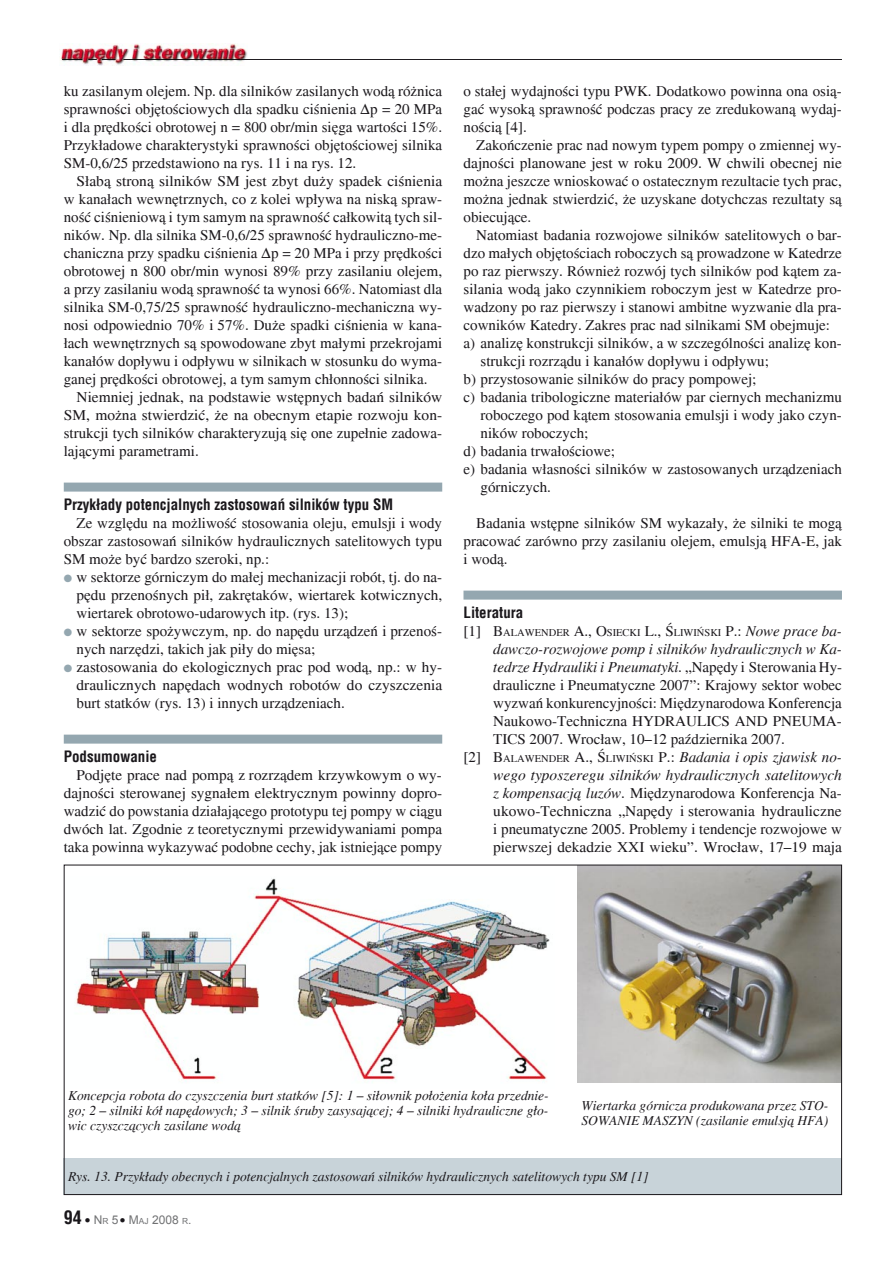
<style>
.page{position:relative;width:893px;height:1263px;background:#fff}
.page>*{position:absolute;margin:0;border:0;box-sizing:border-box;transform-origin:0 0}
.t1{font:700 18px "Switzerland Condensed";color:#1a171b}
.tekst_główny{font:15px/18px "Times";color:#1a171b;text-align:justify}
.podtytuł_01{font:700 15px "Switzerland Condensed";color:#1a171b}
.podpisy_pod_rysunki_fotografie{font:italic 13.5px/15px "Times";color:#1a171b;text-align:justify}
.t2{font:12px "Arial";color:#707173}
.tekst_główny-2{font:10.5px "Times";color:#1a171b}
.s1{font-size:15px}
.s2{font-style:italic;font-size:15px}
.s3{font-style:italic}
.s4{font-size:10.5px}
.s5{color:#1a171b}
.s6{font-size:8.4px}
</style>
<div class="page">
<img style="left:61px;top:43px;width:186px;height:22px">
<svg style="left:62px;top:59px;width:20px;height:1px"></svg>
<svg style="left:88px;top:59px;width:28px;height:1px"></svg>
<hr style="left:123px;top:59px;width:719px;height:1px;background:#1a171b">
<div style="left:64px;top:1158px;width:778px;height:37px;background:#c8d3d9"></div>
<div style="left:64px;top:483px;width:378px;height:9px;background:#94a7b0"></div>
<div style="left:64px;top:735px;width:378px;height:9px;background:#94a7b0"></div>
<img style="left:75px;top:878px;width:475px;height:204px">
<img style="left:577px;top:867px;width:263px;height:216px">
<div style="left:463px;top:591px;width:379px;height:9px;background:#94a7b0"></div>
<p class="tekst_główny" style="left:64px;top:82px;width:380px">ku zasilanym olejem. Np. dla silników zasilanych wodą różnica sprawności objętościowych dla spadku ciśnienia p = 20 MPa i dla prędkości obrotowej n = 800 obr/min sięga wartości 15%.<br>Przykładowe charakterystyki sprawności objętościowej silnika SM-0,6/25 przedstawiono na rys. 11 i na rys. 12.</p>
<p class="tekst_główny" style="left:64px;top:172px;width:380px;text-indent:13px">Słabą stroną silników SM jest zbyt duży spadek ciśnienia w kanałach wewnętrznych, co z kolei wpływa na niską spraw&shy;ność ciśnieniową i tym samym na sprawność całkowitą tych sil&shy;ników. Np. dla silnika SM-0,6/25 sprawność hydrauliczno-me&shy;chaniczna przy spadku ciśnienia p = 20 MPa i przy prędkości obrotowej n 800 obr/min wynosi 89% przy zasilaniu olejem, a przy zasilaniu wodą sprawność ta wynosi 66%. Natomiast dla silnika SM-0,75/25 sprawność hydrauliczno-mechaniczna wy&shy;nosi odpowiednio 70% i 57%. Duże spadki ciśnienia w kana&shy;łach wewnętrznych są spowodowane zbyt małymi przekrojami kanałów dopływu i odpływu w silnikach w stosunku do wyma&shy;ganej prędkości obrotowej, a tym samym chłonności silnika.</p>
<p class="tekst_główny" style="left:64px;top:388px;width:380px;text-indent:13px">Niemniej jednak, na podstawie wstępnych badań silników SM, można stwierdzić, że na obecnym etapie rozwoju kon&shy;strukcji tych silników charakteryzują się one zupełnie zadowa&shy;lającymi parametrami.</p>
<p class="podtytuł_01" style="left:64px;top:495px;width:331px">Przykłady potencjalnych zastosowań silników typu SM</p>
<p class="tekst_główny" style="left:64px;top:514px;width:380px;text-indent:13px">Ze względu na możliwość stosowania oleju, emulsji i wody obszar zastosowań silników hydraulicznych satelitowych typu SM może być bardzo szeroki, np.:</p>
<p class="tekst_główny" style="left:77px;top:568px;width:367px">w sektorze górniczym do małej mechanizacji robót, tj. do na&shy;pędu przenośnych pił, zakrętaków, wiertarek kotwicznych, wiertarek obrotowo-udarowych itp. (rys. 13);</p>
<p class="tekst_główny" style="left:77px;top:622px;width:367px">w sektorze spożywczym, np. do napędu urządzeń i przenoś&shy;nych narzędzi, takich jak piły do mięsa;</p>
<p class="tekst_główny" style="left:77px;top:658px;width:367px">zastosowania do ekologicznych prac pod wodą, np.: w hy&shy;draulicznych napędach wodnych robotów do czyszczenia burt statków (rys. 13) i innych urządzeniach.</p>
<p class="podtytuł_01" style="left:64px;top:747px;width:95px">Podsumowanie</p>
<p class="tekst_główny" style="left:64px;top:766px;width:380px;text-indent:13px">Podjęte prace nad pompą z rozrządem krzywkowym o wy&shy;dajności sterowanej sygnałem elektrycznym powinny dopro&shy;wadzić do powstania działającego prototypu tej pompy w ciągu dwóch lat. Zgodnie z teoretycznymi przewidywaniami pompa taka powinna wykazywać podobne cechy, jak istniejące pompy</p>
<p class="tekst_główny" style="left:463px;top:82px;width:380px">o stałej wydajności typu PWK. Dodatkowo powinna ona osią&shy;gać wysoką sprawność podczas pracy ze zredukowaną wydaj&shy;nością [4].</p>
<p class="tekst_główny" style="left:463px;top:136px;width:380px;text-indent:13px">Zakończenie prac nad nowym typem pompy o zmiennej wy&shy;dajności planowane jest w roku 2009. W chwili obecnej nie można jeszcze wnioskować o ostatecznym rezultacie tych prac, można jednak stwierdzić, że uzyskane dotychczas rezultaty są obiecujące.</p>
<p class="tekst_główny" style="left:463px;top:226px;width:380px;text-indent:13px">Natomiast badania rozwojowe silników satelitowych o bar&shy;dzo małych objętościach roboczych są prowadzone w Katedrze po raz pierwszy. Również rozwój tych silników pod kątem za&shy;silania wodą jako czynnikiem roboczym jest w Katedrze pro&shy;wadzony po raz pierwszy i stanowi ambitne wyzwanie dla pra&shy;cowników Katedry. Zakres prac nad silnikami SM obejmuje:</p>
<p class="tekst_główny" style="left:480px;top:334px;width:363px;text-indent:-17px">a) analizę konstrukcji silników, a w szczególności analizę kon&shy;strukcji rozrządu i kanałów dopływu i odpływu;</p>
<p class="tekst_główny" style="left:463px;top:370px;width:294px">b) przystosowanie silników do pracy pompowej;</p>
<p class="tekst_główny" style="left:480px;top:388px;width:363px;text-indent:-17px">c) badania tribologiczne materiałów par ciernych mechanizmu roboczego pod kątem stosowania emulsji i wody jako czyn&shy;ników roboczych;</p>
<p class="tekst_główny" style="left:463px;top:442px;width:153px">d) badania trwałościowe;</p>
<p class="tekst_główny" style="left:480px;top:460px;width:363px;text-indent:-17px">e) badania własności silników w zastosowanych urządzeniach górniczych.</p>
<p class="tekst_główny" style="left:463px;top:514px;width:380px;text-indent:13px">Badania wstępne silników SM wykazały, że silniki te mogą pracować zarówno przy zasilaniu olejem, emulsją HFA-E, jak i wodą.</p>
<p class="podtytuł_01" style="left:463px;top:603px;width:61px">Literatura</p>
<p class="tekst_główny-2" style="left:463px;top:626px;width:380px"><span class="s1">[1] B</span>ALAWENDER <span class="s1">A., O</span>SIECKI <span class="s1">L., Ś</span>LIWIŃSKI <span class="s1">P.:</span> <span class="s2">Nowe prace ba-</span></p>
<p class="tekst_główny" style="left:493px;top:640px;width:350px"><span class="s3">dawczo-rozwojowe pomp i silników hydraulicznych w Ka&shy;tedrze Hydrauliki i Pneumatyki.</span> „Napędy i Sterowania Hy&shy;drauliczne i Pneumatyczne 2007”: Krajowy sektor wobec wyzwań konkurencyjności: Międzynarodowa Konferencja Naukowo-Techniczna HYDRAULICS AND PNEUMA-TICS 2007. Wrocław, 10–12 października 2007.</p>
<p class="tekst_główny" style="left:493px;top:748px;width:350px;text-indent:-30px">[2] B<span class="s4">ALAWENDER</span> A., Ś<span class="s4">LIWIŃSKI</span> P.: <span class="s3">Badania i opis zjawisk no&shy;wego typoszeregu silników hydraulicznych satelitowych z kompensacją luzów</span>. Międzynarodowa Konferencja Na&shy;ukowo-Techniczna „Napędy i sterowania hydrauliczne i pneumatyczne 2005. Problemy i tendencje rozwojowe w pierwszej dekadzie XXI wieku”. Wrocław, 17–19 maja</p>
<p class="podpisy_pod_rysunki_fotografie" style="left:68px;top:1088px;width:482px">Koncepcja robota do czyszczenia burt statków [5]: 1 – siłownik położenia koła przednie&shy;go; 2 – silniki kół napędowych; 3 – silnik śruby zasysającej; 4 – silniki hydrauliczne gło&shy;wic czyszczących zasilane wodą</p>
<p class="podpisy_pod_rysunki_fotografie" style="left:581px;top:1098px;width:248px">Wiertarka górnicza produkowana przez STO-<br>SOWANIE MASZYN (zasilanie emulsją HFA)</p>
<p class="podpisy_pod_rysunki_fotografie" style="left:68px;top:1169px;width:582px">Rys. 13. Przykłady obecnych i potencjalnych zastosowań silników hydraulicznych satelitowych typu SM [1]</p>
<p class="t1" style="left:64px;top:1207px;width:19px">94</p>
<p class="t2" style="left:85px;top:1212px;width:108px"><span class="s5">●</span> N<span class="s6">R</span> 5 <span class="s5">●</span> M<span class="s6">AJ</span> 2008 <span class="s6">R</span>.</p>
</div>
